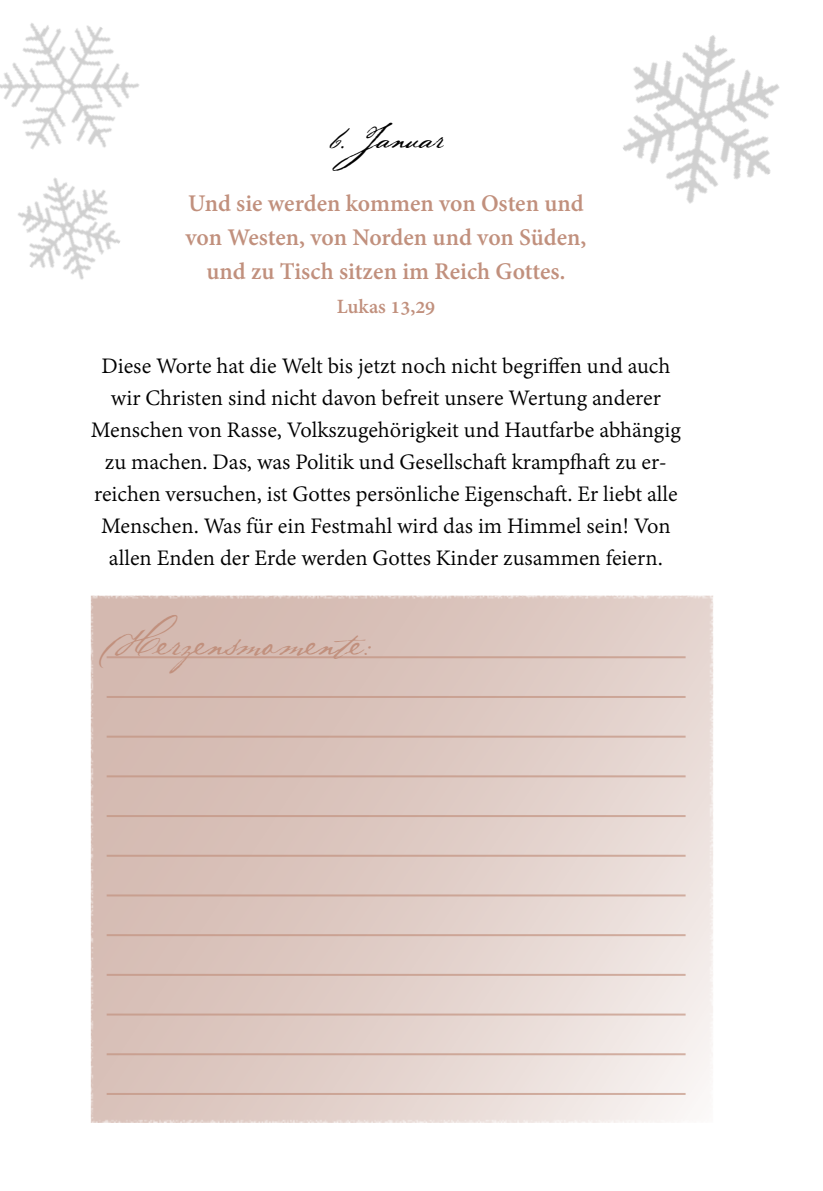
<style>
.page{position:relative;width:823px;height:1191px;background:#fff}
.page>*{position:absolute;margin:0;border:0;box-sizing:border-box;transform-origin:0 0}
.t1{font:28px "Baker Script";color:#c1907d}
.t2{font:700 26px/34px "Adobe Devanagari";color:#c1907d;text-align:center}
.t3{font:24px/32px "Adobe Devanagari";color:#000;text-align:center}
.t4{font:24px "Baker Script";letter-spacing:-.06em;color:#000}
.t5{font:700 22px "Adobe Devanagari";color:#c1907d}
</style>
<div class="page">
<img style="left:623px;top:35px;width:157px;height:169px">
<img style="left:0;top:23px;width:139px;height:257px">
<svg style="left:91px;top:595px;width:621px;height:528px;background:#dfccc5"></svg>
<hr style="left:107px;top:656px;width:578px;height:2px;background:#c1907d">
<hr style="left:107px;top:696px;width:578px;height:2px;background:#c1907d">
<hr style="left:107px;top:735px;width:578px;height:2px;background:#c1907d">
<hr style="left:107px;top:775px;width:578px;height:2px;background:#c1907d">
<hr style="left:107px;top:815px;width:578px;height:2px;background:#c1907d">
<hr style="left:107px;top:854px;width:578px;height:2px;background:#c1907d">
<hr style="left:107px;top:894px;width:578px;height:2px;background:#c1907d">
<hr style="left:107px;top:934px;width:578px;height:2px;background:#c1907d">
<hr style="left:107px;top:974px;width:578px;height:2px;background:#c1907d">
<hr style="left:107px;top:1013px;width:578px;height:2px;background:#c1907d">
<hr style="left:107px;top:1053px;width:578px;height:2px;background:#c1907d">
<hr style="left:107px;top:1093px;width:578px;height:2px;background:#c1907d">
<p class="t4" style="left:329px;top:125px;width:114px">6. Januar</p>
<p class="t2" style="left:185px;top:188px;width:402px">Und sie werden kommen von Osten und von Westen, von Norden und von Süden, und zu Tisch sitzen im Reich Gottes.</p>
<p class="t5" style="left:336px;top:293px;width:100px">Lukas 13,29</p>
<p class="t3" style="left:91px;top:352px;width:591px">Diese Worte hat die Welt bis jetzt noch nicht begriffen und auch wir Christen sind nicht davon befreit unsere Wertung anderer Menschen von Rasse, Volkszugehörigkeit und Hautfarbe abhängig zu machen. Das, was Politik und Gesellschaft krampfhaft zu er&shy;reichen versuchen, ist Gottes persönliche Eigenschaft. Er liebt alle Menschen. Was für ein Festmahl wird das im Himmel sein! Von allen Enden der Erde werden Gottes Kinder zusammen feiern.</p>
<p class="t1" style="left:116px;top:629px;width:256px">Herzensmo mente:</p>
</div>
